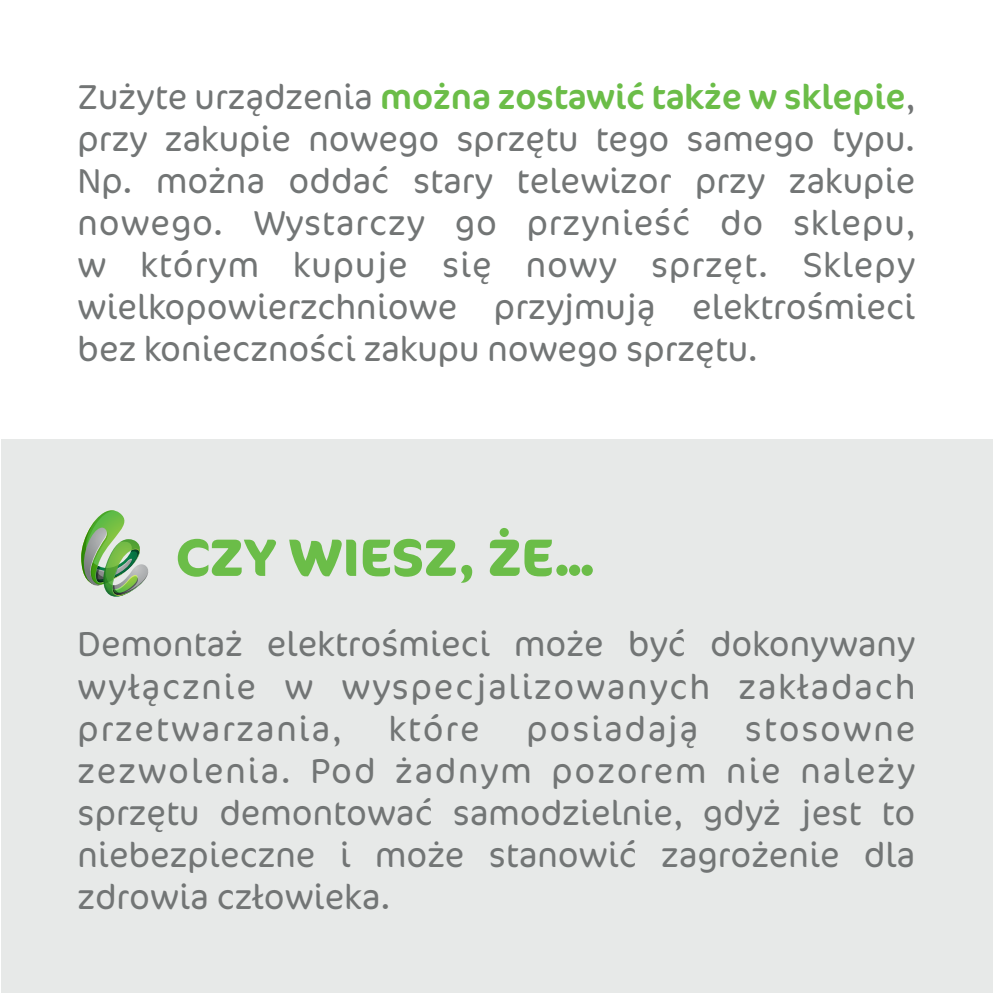
<style>
.page{position:relative;width:993px;height:993px;background:#fff}
.page>*{position:absolute;margin:0;border:0;box-sizing:border-box;transform-origin:0 0}
.t1{font:700 52.5px "Cocon Pro";color:#6bbd48}
.t2{font:300 35px/42px "Cocon Pro";color:#727575;text-align:justify}
.t3{font:300 35px "Cocon Pro";letter-spacing:.05em;color:#727575}
.s1{font-weight:400;color:#6bbd48}
</style>
<div class="page">
<div style="left:0;top:0;width:992px;height:992px;background:#e7e9e8"></div>
<hr style="left:0;top:0;width:1px;height:992px;background:#fff">
<div style="left:0;top:0;width:992px;height:438px;background:#fff"></div>
<img style="left:81px;top:510px;width:68px;height:87px">
<svg style="left:992px;top:439px;width:1px;height:553px"></svg>
<p class="t2" style="left:78px;top:76px;width:839px">Zużyte urządzenia <span class="s1">można zostawić także w sklepie</span>, przy zakupie nowego sprzętu tego samego typu.<br>Np. można oddać stary telewizor przy zakupie nowego. Wystarczy go przynieść do sklepu, w którym kupuje się nowy sprzęt. Sklepy wielkopowierzchniowe przyjmują elektrośmieci bez konieczności zakupu nowego sprzętu.</p>
<h1 class="t1" style="left:176px;top:521px;width:417px">CZY WIESZ, ŻE...</h1>
<p class="t2" style="left:78px;top:622px;width:839px">Demontaż elektrośmieci może być dokonywany wyłącznie w wyspecjalizowanych zakładach przetwarzania,</p>
<p class="t2" style="left:388px;top:706px;width:92px">które</p>
<p class="t3" style="left:526px;top:705px;width:173px">posiadają</p>
<p class="t2" style="left:78px;top:706px;width:839px;text-indent:667px">stosowne zezwolenia. Pod żadnym pozorem nie należy sprzętu demontować samodzielnie, gdyż jest to niebezpieczne i może stanowić zagrożenie dla zdrowia człowieka.</p>
</div>
